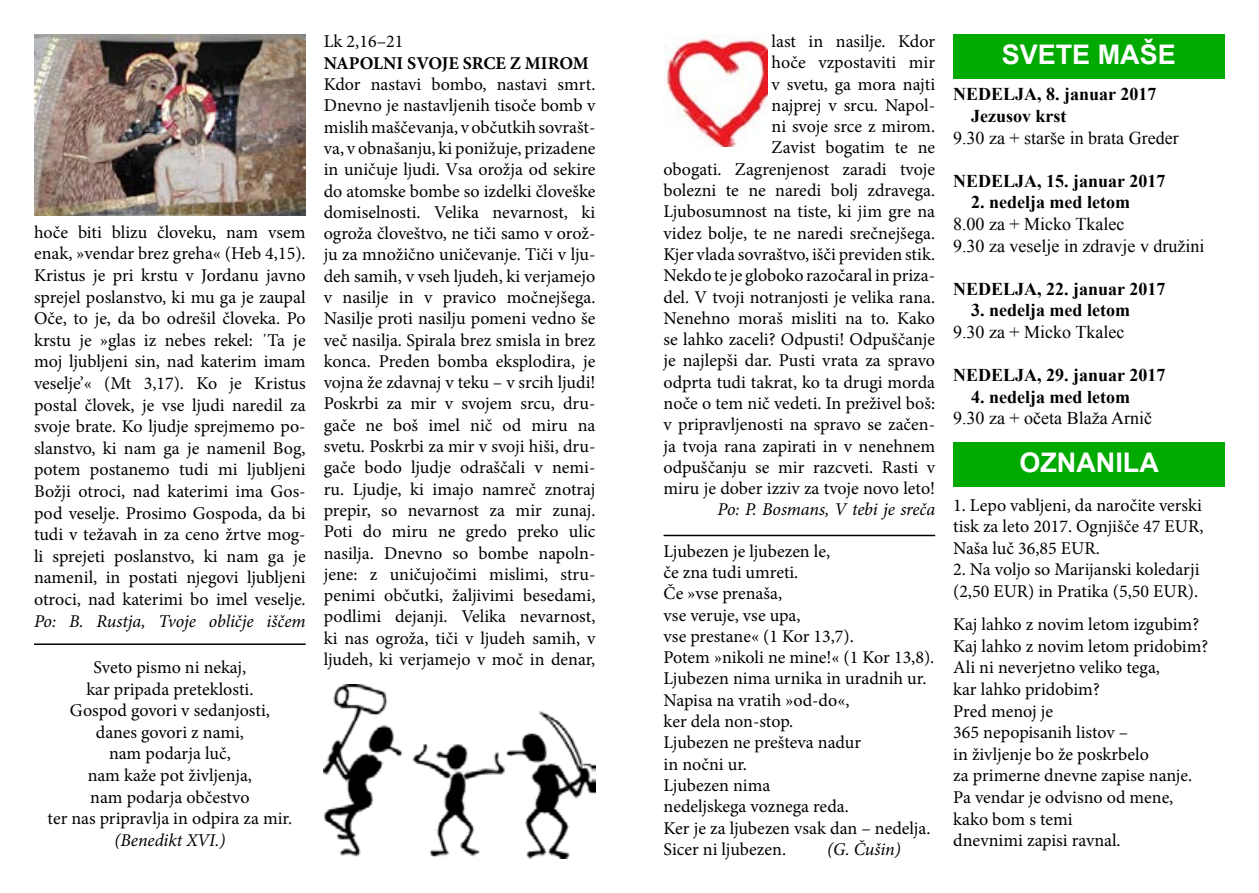
<style>
.page{position:relative;width:1259px;height:893px;background:#fff}
.page>*{position:absolute;margin:0;border:0;box-sizing:border-box;transform-origin:0 0}
.t1{font:700 27px "Arial";color:#fff}
.t2{font:18px/21.3px "Minion Pro";color:#000;text-align:justify}
.t3{font:700 18px/21.6px "Times New Roman";color:#000}
.t4{font:18px/21.6px "Times New Roman";color:#000}
.t5{font:italic 18px "Minion Pro";letter-spacing:-.005em;color:#000}
.t6{font:700 18px "Minion Pro";color:#000}
</style>
<div class="page">
<img style="left:34px;top:34px;width:272px;height:181px">
<hr style="left:34px;top:643px;width:272px;height:2px;background:#000">
<img style="left:324px;top:685px;width:271px;height:174px">
<div style="left:953px;top:34px;width:272px;height:44px;background:#0a0"></div>
<img style="left:663px;top:34px;width:104px;height:113px">
<hr style="left:663px;top:535px;width:272px;height:1px;background:#000">
<div style="left:953px;top:442px;width:271px;height:44px;background:#0a0"></div>
<p class="t2" style="left:34px;top:221px;width:273px">hoče biti blizu človeku, nam vsem enak, »vendar brez greha« (Heb 4,15).<br>Kristus je pri krstu v Jordanu javno sprejel poslanstvo, ki mu ga je zaupal Oče, to je, da bo odrešil človeka. Po krstu je »glas iz nebes rekel: ΄Ta je moj ljubljeni sin, nad katerim imam veselje’« (Mt 3,17). Ko je Kristus postal človek, je vse ljudi naredil za svoje brate. Ko ljudje sprejmemo po&shy;slanstvo, ki nam ga je namenil Bog, potem postanemo tudi mi ljubljeni Božji otroci, nad katerimi ima Gos&shy;pod veselje. Prosimo Gospoda, da bi tudi v težavah in za ceno žrtve mog&shy;li sprejeti poslanstvo, ki nam ga je namenil, in postati njegovi ljubljeni otroci, nad katerimi bo imel veselje.</p>
<p class="t5" style="left:34px;top:608px;width:273px">Po: B. Rustja, Tvoje obličje iščem</p>
<p class="t2" style="left:48px;top:657px;width:246px;text-align:center">Sveto pismo ni nekaj,<br>kar pripada preteklosti.<br>Gospod govori v sedanjosti, danes govori z nami,<br>nam podarja luč,<br>nam kaže pot življenja,<br>nam podarja občestvo<br>ter nas pripravlja in odpira za mir.</p>
<p class="t5" style="left:114px;top:828px;width:113px">(Benedikt XVI.)</p>
<p class="t2" style="left:324px;top:31px;width:81px">Lk 2,16–21</p>
<p class="t6" style="left:324px;top:50px;width:266px">NAPOLNI SVOJE SRCE Z MIROM</p>
<p class="t2" style="left:324px;top:74px;width:273px">Kdor nastavi bombo, nastavi smrt.<br>Dnevno je nastavljenih tisoče bomb v mislih maščevanja, v občutkih sovrašt&shy;va, v obnašanju, ki ponižuje, prizadene in uničuje ljudi. Vsa orožja od sekire do atomske bombe so izdelki človeške domiselnosti. Velika nevarnost, ki ogroža človeštvo, ne tiči samo v orož&shy;ju za množično uničevanje. Tiči v lju&shy;deh samih, v vseh ljudeh, ki verjamejo v nasilje in v pravico močnejšega.<br>Nasilje proti nasilju pomeni vedno še več nasilja. Spirala brez smisla in brez konca. Preden bomba eksplodira, je vojna že zdavnaj v teku – v srcih ljudi!<br>Poskrbi za mir v svojem srcu, dru&shy;gače ne boš imel nič od miru na svetu. Poskrbi za mir v svoji hiši, dru&shy;gače bodo ljudje odraščali v nemi&shy;ru. Ljudje, ki imajo namreč znotraj prepir, so nevarnost za mir zunaj.<br>Poti do miru ne gredo preko ulic nasilja. Dnevno so bombe napoln&shy;jene: z uničujočimi mislimi, stru&shy;penimi občutki, žaljivimi besedami, podlimi dejanji. Velika nevarnost, ki nas ogroža, tiči v ljudeh samih, v ljudeh, ki verjamejo v moč in denar,</p>
<p class="t2" style="left:663px;top:31px;width:273px;text-align:right">last in nasilje. Kdor<br>hoče vzpostaviti mir<br>v svetu, ga mora najti<br>najprej v srcu. Napol-<br>ni svoje srce z mirom.<br>Zavist bogatim te ne<br>obogati. Zagrenjenost zaradi tvoje bolezni te ne naredi bolj zdravega.<br>Ljubosumnost na tiste, ki jim gre na videz bolje, te ne naredi srečnejšega.<br>Kjer vlada sovraštvo, išči previden stik.<br>Nekdo te je globoko razočaral in priza&shy;del. V tvoji notranjosti je velika rana.<br>Nenehno moraš misliti na to. Kako se lahko zaceli? Odpusti! Odpuščanje je najlepši dar. Pusti vrata za spravo odprta tudi takrat, ko ta drugi morda noče o tem nič vedeti. In preživel boš: v pripravljenosti na spravo se začen&shy;ja tvoja rana zapirati in v nenehnem odpuščanju se mir razcveti. Rasti v miru je dober izziv za tvoje novo leto!</p>
<p class="t5" style="left:717px;top:497px;width:219px">Po: P. Bosmans, V tebi je sreča</p>
<p class="t2" style="left:663px;top:540px;width:272px;text-align:left">Ljubezen je ljubezen le,<br>če zna tudi umreti.<br>Če »vse prenaša,<br>vse veruje, vse upa,<br>vse prestane« (1 Kor 13,7).<br>Potem »nikoli ne mine!« (1 Kor 13,8).<br>Ljubezen nima urnika in uradnih ur.<br>Napisa na vratih »od-do«,<br>ker dela non-stop.<br>Ljubezen ne prešteva nadur<br>in nočni ur.<br>Ljubezen nima<br>nedeljskega voznega reda.<br>Ker je za ljubezen vsak dan – nedelja.<br>Sicer ni ljubezen.</p>
<p class="t5" style="left:827px;top:837px;width:75px">(G. Čušin)</p>
<h1 class="t1" style="left:1001px;top:36px;width:176px">SVETE MAŠE</h1>
<p class="t3" style="left:971px;top:83px;width:187px;text-indent:-18px">NEDELJA, 8. januar 2017<br>Jezusov krst</p>
<p class="t4" style="left:953px;top:127px;width:227px">9.30 za + starše in brata Greder</p>
<p class="t3" style="left:953px;top:170px;width:214px">NEDELJA, 15. januar 2017</p>
<p class="t3" style="left:971px;top:191px;width:160px">2. nedelja med letom</p>
<p class="t4" style="left:953px;top:213px;width:253px">8.00 za + Micko Tkalec<br>9.30 za veselje in zdravje v družini</p>
<p class="t3" style="left:953px;top:278px;width:214px">NEDELJA, 22. januar 2017</p>
<p class="t3" style="left:971px;top:299px;width:160px">3. nedelja med letom</p>
<p class="t4" style="left:953px;top:321px;width:173px">9.30 za + Micko Tkalec</p>
<p class="t3" style="left:953px;top:364px;width:214px">NEDELJA, 29. januar 2017</p>
<p class="t3" style="left:971px;top:386px;width:160px">4. nedelja med letom</p>
<p class="t4" style="left:953px;top:407px;width:201px">9.30 za + očeta Blaža Arnič</p>
<h1 class="t1" style="left:1019px;top:444px;width:141px">OZNANILA</h1>
<p class="t2" style="left:953px;top:494px;width:252px">1. Lepo vabljeni, da naročite verski tisk za leto 2017. Ognjišče 47 EUR, Naša luč 36,85 EUR.</p>
<p class="t2" style="left:953px;top:559px;width:248px">2. Na voljo so Marijanski koledarji (2,50 EUR) in Pratika (5,50 EUR).</p>
<p class="t2" style="left:953px;top:614px;width:256px;text-align:left">Kaj lahko z novim letom izgubim?<br>Kaj lahko z novim letom pridobim?<br>Ali ni neverjetno veliko tega,<br>kar lahko pridobim?<br>Pred menoj je<br>365 nepopisanih listov –<br>in življenje bo že poskrbelo<br>za primerne dnevne zapise nanje.<br>Pa vendar je odvisno od mene, kako bom s temi<br>dnevnimi zapisi ravnal.</p>
</div>
